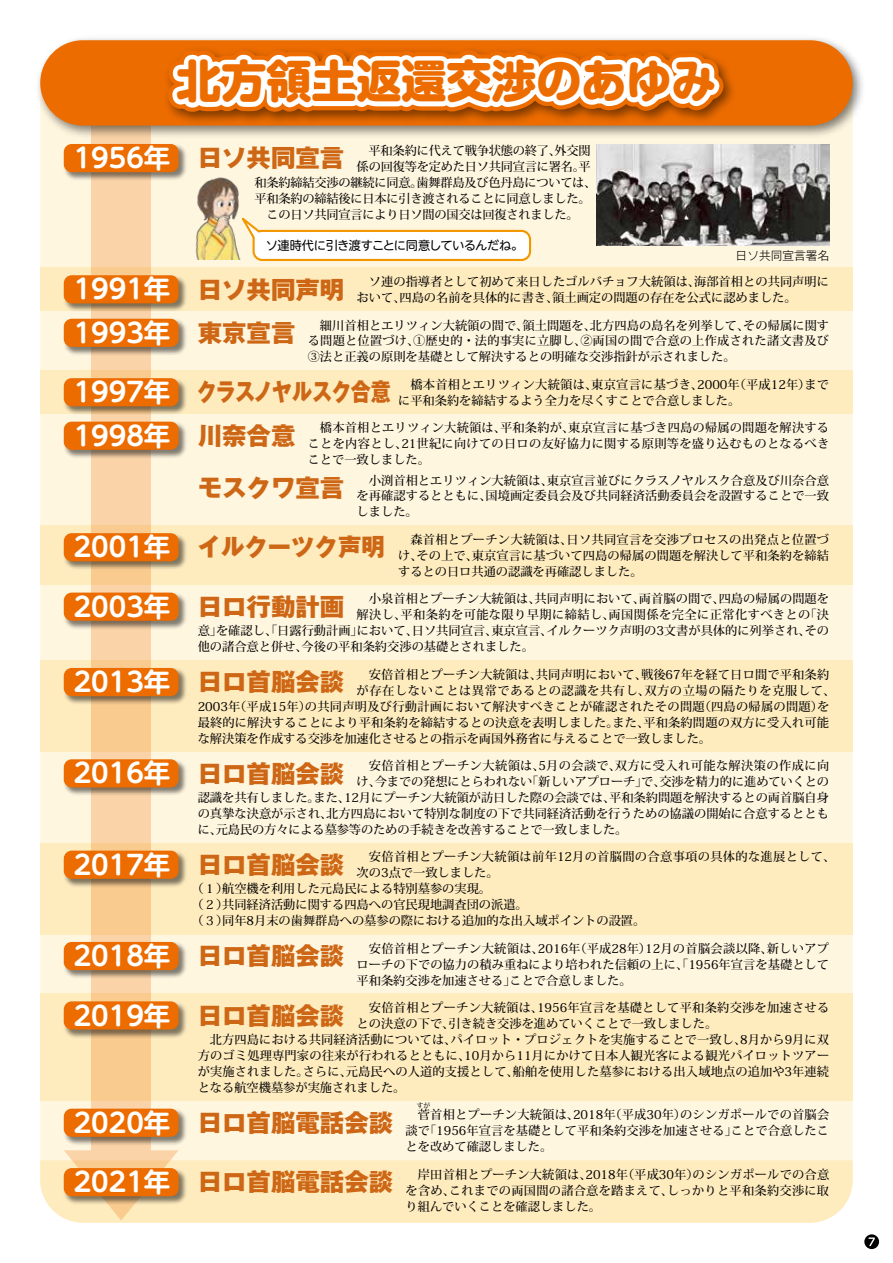
<style>
.page{position:relative;width:893px;height:1263px;background:#fff}
.page>*{position:absolute;margin:0;border:0;box-sizing:border-box;transform-origin:0 0}
.t1{font:800 45px "Shin M Go Pro";color:#ed6c00}
.t2{font:700 26.55px "UD Shin M Go Pro De";color:#fff}
.t3{font:800 24.45px "Gothic MB101 Pro";color:#cd6715}
.t4{font:800 24.45px "Gothic MB101 Pro";letter-spacing:-.035em;color:#cd6715;scale:.82 1}
.t5{font:800 24.45px "Gothic MB101 Pro";color:#cd6715;scale:.96 1}
.t6{font:500 12.15px/15.9px "Koz Min Pro";letter-spacing:.005em;color:#000;text-align:justify}
.t7{font:500 12.15px "Koz Min Pro";letter-spacing:-.02em;color:#000}
.t8{font:500 12.15px "Koz Min Pro";letter-spacing:.025em;color:#000}
.t9{font:500 12.15px "Koz Min Pro";letter-spacing:.035em;color:#000}
.t10{font:500 12.15px "Koz Min Pro";letter-spacing:.05em;color:#000}
.t11{font:12.15px "UD Shin M Go Pro";letter-spacing:-.045em;color:#000}
.t12{font:300 11.7px "Gothic MB101 Pro";color:#000}
.t13{font:500 6.75px "Koz Min Pro";color:#000}
.s1{font-family:"UD Shin M Go Pro De";font-weight:700;font-size:26.55px;color:#fff}
.s2{font-family:"Gothic MB101 Pro";font-weight:800;font-size:24.45px;color:#cd6715}
</style>
<div class="page">
<div style="left:43px;top:42px;width:807px;height:1178px;background:#fff6e0;border-radius:40px"></div>
<div style="left:40px;top:268px;width:813px;height:43px;background:#feebbe"></div>
<div style="left:40px;top:370px;width:813px;height:44px;background:#feebbe"></div>
<div style="left:40px;top:525px;width:813px;height:60px;background:#feebbe"></div>
<div style="left:40px;top:660px;width:813px;height:92px;background:#feebbe"></div>
<div style="left:40px;top:843px;width:813px;height:91px;background:#feebbe"></div>
<div style="left:40px;top:994px;width:813px;height:107px;background:#feebbe"></div>
<div style="left:40px;top:1160px;width:813px;height:63px;background:#feebbe"></div>
<svg style="left:92px;top:183px;width:59px;height:967px;background:#f9cf9d"></svg>
<svg style="left:64px;top:1150px;width:115px;height:70px;background:#fbddae"></svg>
<div style="left:864px;top:1234px;width:15px;height:15px;background:#000;border-radius:50%"></div>
<svg style="left:868px;top:1237px;width:7px;height:9px"></svg>
<img style="left:38px;top:38px;width:825px;height:105px">
<div style="left:43px;top:43px;width:807px;height:80px;background:#ed6c00;border-radius:40px"></div>
<div style="left:40px;top:40px;width:813px;height:86px;border:4px solid #ed6c00;border-radius:40px"></div>
<img style="left:63px;top:273px;width:123px;height:41px">
<div style="left:64px;top:275px;width:115px;height:28px;background:#ed6c00;border-radius:8px"></div>
<img style="left:62px;top:142px;width:122px;height:41px">
<div style="left:64px;top:144px;width:115px;height:28px;background:#ed6c00;border-radius:8px"></div>
<img style="left:63px;top:317px;width:123px;height:40px">
<div style="left:64px;top:319px;width:115px;height:28px;background:#ed6c00;border-radius:8px"></div>
<img style="left:63px;top:376px;width:123px;height:41px">
<div style="left:64px;top:378px;width:115px;height:28px;background:#ed6c00;border-radius:8px"></div>
<img style="left:63px;top:420px;width:123px;height:40px">
<div style="left:64px;top:422px;width:115px;height:28px;background:#ed6c00;border-radius:8px"></div>
<img style="left:63px;top:666px;width:123px;height:41px">
<div style="left:64px;top:668px;width:115px;height:28px;background:#ed6c00;border-radius:8px"></div>
<img style="left:63px;top:757px;width:123px;height:41px">
<div style="left:64px;top:759px;width:115px;height:28px;background:#ed6c00;border-radius:8px"></div>
<img style="left:63px;top:531px;width:123px;height:41px">
<div style="left:64px;top:533px;width:115px;height:28px;background:#ed6c00;border-radius:8px"></div>
<img style="left:63px;top:590px;width:123px;height:41px">
<div style="left:64px;top:593px;width:115px;height:28px;background:#ed6c00;border-radius:8px"></div>
<img style="left:63px;top:940px;width:123px;height:40px">
<div style="left:64px;top:942px;width:115px;height:28px;background:#ed6c00;border-radius:8px"></div>
<img style="left:63px;top:999px;width:123px;height:41px">
<div style="left:64px;top:1001px;width:115px;height:28px;background:#ed6c00;border-radius:8px"></div>
<img style="left:63px;top:848px;width:123px;height:41px">
<div style="left:64px;top:851px;width:115px;height:28px;background:#ed6c00;border-radius:8px"></div>
<img style="left:62px;top:1166px;width:127px;height:41px">
<div style="left:64px;top:1168px;width:115px;height:28px;background:#ed6c00;border-radius:8px"></div>
<img style="left:63px;top:1106px;width:123px;height:41px">
<div style="left:64px;top:1109px;width:115px;height:28px;background:#ed6c00;border-radius:8px"></div>
<svg style="left:733px;top:38px;width:39px;height:105px"></svg>
<svg style="left:157px;top:38px;width:576px;height:137px"></svg>
<img style="left:597px;top:144px;width:232px;height:101px">
<img style="left:187px;top:172px;width:63px;height:88px">
<svg style="left:235px;top:210px;width:297px;height:51px"></svg>
<h1 class="t1" style="left:176px;top:44px;width:542px">北方領土返還交渉のあゆみ</h1>
<h2 class="t2" style="left:74px;top:136px;width:98px">1956年</h2>
<h3 class="t3" style="left:198px;top:137px;width:148px">日ソ共同宣言</h3>
<p class="t7" style="left:357px;top:142px;width:236px">　平和条約に代えて戦争状態の終了、外交関</p>
<p class="t7" style="left:357px;top:158px;width:236px">係の回復等を定めた日ソ共同宣言に署名。平</p>
<p class="t7" style="left:255px;top:173px;width:343px">和条約締結交渉の継続に同意。歯舞群島及び色丹島については、</p>
<p class="t7" style="left:255px;top:189px;width:338px">平和条約の締結後に日本に引き渡されることに同意しました。</p>
<p class="t7" style="left:255px;top:205px;width:326px">　この日ソ共同宣言により日ソ間の国交は回復されました。</p>
<p class="t11" style="left:266px;top:236px;width:259px">ソ連時代に引き渡すことに同意しているんだね。</p>
<p class="t12" style="left:736px;top:246px;width:95px">日ソ共同宣言署名</p>
<h3 class="t3" style="left:74px;top:269px;width:272px"><span class="s1">1991年</span> 日ソ共同声明</h3>
<p class="t6" style="left:357px;top:273px;width:474px">　ソ連の指導者として初めて来日したゴルバチョフ大統領は、海部首相との共同声明において、四島の名前を具体的に書き、領土画定の問題の存在を公式に認めました。</p>
<h2 class="t2" style="left:74px;top:311px;width:223px">1993年 <span class="s2">東京宣言</span></h2>
<p class="t6" style="left:308px;top:317px;width:523px">　細川首相とエリツィン大統領の間で、領土問題を、北方四島の島名を列挙して、その帰属に関する問題と位置づけ、①歴史的・法的事実に立脚し、②両国の間で合意の上作成された諸文書及び③法と正義の原則を基礎として解決するとの明確な交渉指針が示されました。</p>
<h3 class="t4" style="left:74px;top:372px;width:388px"><span class="s1">1997年</span> クラスノヤルスク合意</h3>
<p class="t6" style="left:398px;top:376px;width:433px">　橋本首相とエリツィン大統領は、東京宣言に基づき、2000年（平成12年）までに平和条約を締結するよう全力を尽くすことで合意しました。</p>
<h2 class="t2" style="left:74px;top:414px;width:223px">1998年 <span class="s2">川奈合意</span></h2>
<p class="t6" style="left:308px;top:419px;width:523px">　橋本首相とエリツィン大統領は、平和条約が、東京宣言に基づき四島の帰属の問題を解決することを内容とし、21世紀に向けての日ロの友好協力に関する原則等を盛り込むものとなるべきことで一致しました。</p>
<h3 class="t3" style="left:198px;top:467px;width:148px">モスクワ宣言</h3>
<p class="t6" style="left:357px;top:472px;width:474px">　小渕首相とエリツィン大統領は、東京宣言並びにクラスノヤルスク合意及び川奈合意を再確認するとともに、国境画定委員会及び共同経済活動委員会を設置することで一致しました。</p>
<h2 class="t2" style="left:74px;top:526px;width:98px">2001年</h2>
<p class="t6" style="left:398px;top:531px;width:432px">　森首相とプーチン大統領は、日ソ共同宣言を交渉プロセスの出発点と位置づけ、その上で、東京宣言に基づいて四島の帰属の問題を解決して平和条約を締結するとの日ロ共通の認識を再確認しました。</p>
<h3 class="t5" style="left:198px;top:527px;width:196px">イルクーツク声明</h3>
<h3 class="t3" style="left:74px;top:586px;width:272px"><span class="s1">2003年</span> 日ロ行動計画</h3>
<p class="t6" style="left:369px;top:590px;width:462px">小泉首相とプーチン大統領は、共同声明において、両首脳の間で、四島の帰属の問題を</p>
<p class="t9" style="left:357px;top:606px;width:474px">解決し、平和条約を可能な限り早期に締結し、両国関係を完全に正常化すべきとの「決</p>
<p class="t6" style="left:198px;top:622px;width:633px">意」を確認し、「日露行動計画」において、日ソ共同宣言、東京宣言、イルクーツク声明の3文書が具体的に列挙され、その</p>
<p class="t6" style="left:198px;top:638px;width:338px">他の諸合意と併せ、今後の平和条約交渉の基礎とされました。</p>
<h2 class="t2" style="left:74px;top:660px;width:98px">2013年</h2>
<p class="t6" style="left:357px;top:666px;width:474px">　安倍首相とプーチン大統領は、共同声明において、戦後67年を経て日ロ間で平和条約</p>
<h3 class="t3" style="left:198px;top:661px;width:148px">日ロ首脳会談</h3>
<p class="t10" style="left:357px;top:681px;width:480px">が存在しないことは異常であるとの認識を共有し、双方の立場の隔たりを克服して、</p>
<p class="t8" style="left:198px;top:697px;width:633px">2003年（平成15年）の共同声明及び行動計画において解決すべきことが確認されたその問題（四島の帰属の問題）を</p>
<p class="t6" style="left:198px;top:714px;width:633px">最終的に解決することにより平和条約を締結するとの決意を表明しました。また、平和条約問題の双方に受入れ可能</p>
<p class="t6" style="left:198px;top:730px;width:515px">な解決策を作成する交渉を加速化させるとの指示を両国外務省に与えることで一致しました。</p>
<h2 class="t2" style="left:74px;top:752px;width:98px">2016年</h2>
<p class="t9" style="left:357px;top:757px;width:474px">　安倍首相とプーチン大統領は、5月の会談で、双方に受入れ可能な解決策の作成に向</p>
<h3 class="t3" style="left:198px;top:753px;width:148px">日ロ首脳会談</h3>
<p class="t6" style="left:357px;top:773px;width:474px">け、今までの発想にとらわれない「新しいアプローチ」で、交渉を精力的に進めていくとの</p>
<p class="t6" style="left:198px;top:789px;width:633px">認識を共有しました。また、12月にプーチン大統領が訪日した際の会談では、平和条約問題を解決するとの両首脳自身</p>
<p class="t6" style="left:198px;top:805px;width:633px">の真摯な決意が示され、北方四島において特別な制度の下で共同経済活動を行うための協議の開始に合意するととも</p>
<p class="t6" style="left:198px;top:821px;width:431px">に、元島民の方々による墓参等のための手続きを改善することで一致しました。</p>
<h3 class="t3" style="left:74px;top:844px;width:272px"><span class="s1">2017年</span> 日ロ首脳会談</h3>
<p class="t8" style="left:369px;top:848px;width:468px">安倍首相とプーチン大統領は前年12月の首脳間の合意事項の具体的な進展として、</p>
<p class="t6" style="left:357px;top:864px;width:144px">次の3点で一致しました。</p>
<p class="t6" style="left:192px;top:880px;width:301px">（１）航空機を利用した元島民による特別墓参の実現。</p>
<p class="t6" style="left:192px;top:896px;width:338px">（２）共同経済活動に関する四島への官民現地調査団の派遣。</p>
<p class="t6" style="left:192px;top:912px;width:455px">（３）同年8月末の歯舞群島への墓参の際における追加的な出入域ポイントの設置。</p>
<h2 class="t2" style="left:74px;top:934px;width:98px">2018年</h2>
<p class="t6" style="left:357px;top:940px;width:474px">　安倍首相とプーチン大統領は、2016年（平成28年）12月の首脳会談以降、新しいアプローチの下での協力の積み重ねにより培われた信頼の上に、「1956年宣言を基礎として平和条約交渉を加速させる」ことで合意しました。</p>
<h3 class="t3" style="left:198px;top:935px;width:148px">日ロ首脳会談</h3>
<h2 class="t2" style="left:74px;top:994px;width:98px">2019年</h2>
<p class="t6" style="left:357px;top:999px;width:474px">　安倍首相とプーチン大統領は、1956年宣言を基礎として平和条約交渉を加速させる</p>
<h3 class="t3" style="left:198px;top:995px;width:148px">日ロ首脳会談</h3>
<p class="t6" style="left:357px;top:1015px;width:362px">との決意の下で、引き続き交渉を進めていくことで一致しました。</p>
<p class="t6" style="left:198px;top:1031px;width:633px">　北方四島における共同経済活動については、パイロット・プロジェクトを実施することで一致し、8月から9月に双</p>
<p class="t6" style="left:198px;top:1047px;width:633px">方のゴミ処理専門家の往来が行われるとともに、10月から11月にかけて日本人観光客による観光パイロットツアー</p>
<p class="t6" style="left:198px;top:1063px;width:633px">が実施されました。さらに、元島民への人道的支援として、船舶を使用した墓参における出入域地点の追加や3年連続</p>
<p class="t6" style="left:198px;top:1079px;width:209px">となる航空機墓参が実施されました。</p>
<p class="t13" style="left:417px;top:1101px;width:15px">すが</p>
<h3 class="t3" style="left:74px;top:1102px;width:321px"><span class="s1">2020年</span> 日ロ首脳電話会談</h3>
<p class="t6" style="left:406px;top:1106px;width:425px">　菅首相とプーチン大統領は、2018年（平成30年）のシンガポールでの首脳会談で「1956年宣言を基礎として平和条約交渉を加速させる」ことで合意したことを改めて確認しました。</p>
<h3 class="t3" style="left:74px;top:1161px;width:321px"><span class="s1">2021年</span> 日ロ首脳電話会談</h3>
<p class="t6" style="left:406px;top:1166px;width:425px">　岸田首相とプーチン大統領は、2018年（平成30年）のシンガポールでの合意を含め、これまでの両国間の諸合意を踏まえて、しっかりと平和条約交渉に取り組んでいくことを確認しました。</p>
</div>
